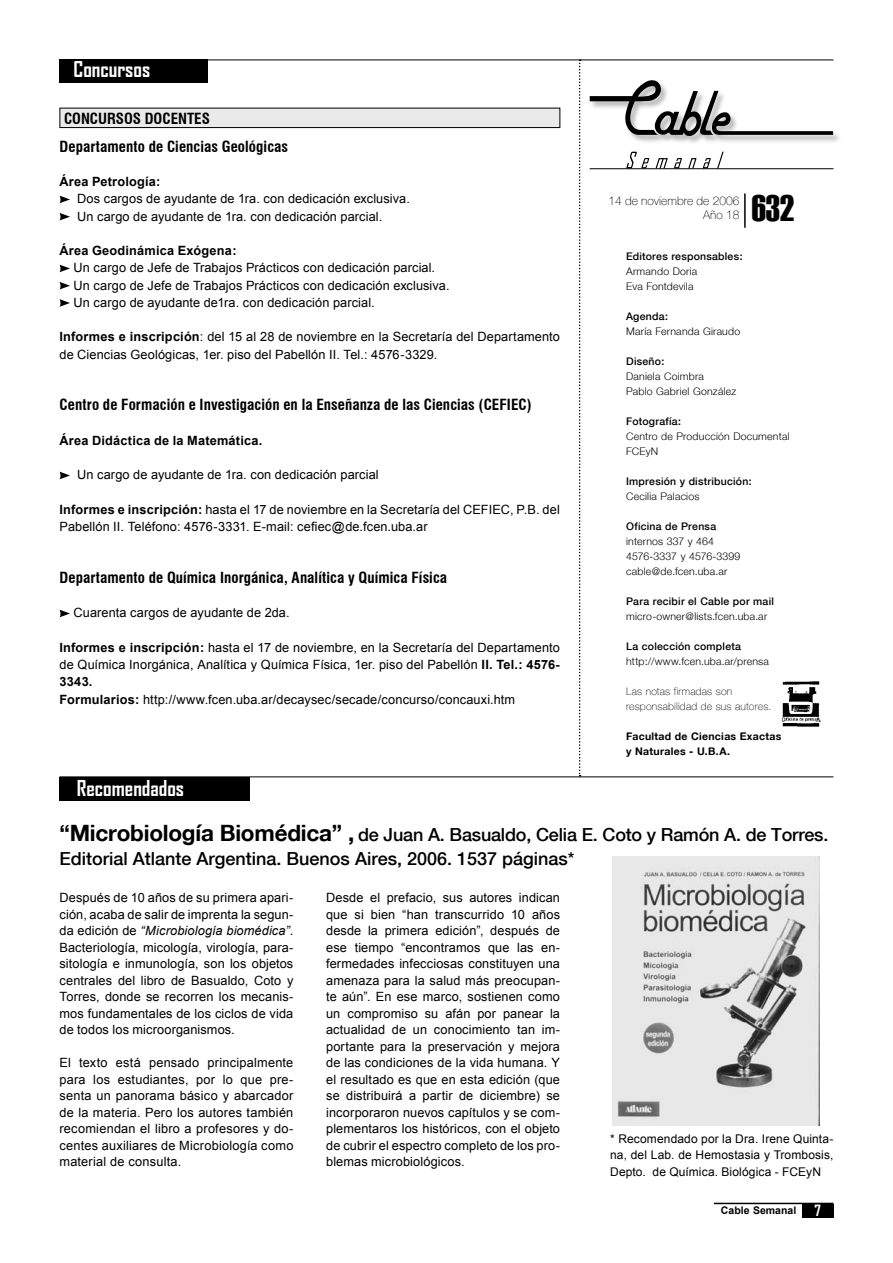
<style>
.page{position:relative;width:893px;height:1263px;background:#fff}
.page>*{position:absolute;margin:0;border:0;box-sizing:border-box;transform-origin:0 0}
.t1{font:37.5px "Haettenschweiler";color:#000}
.t2{font:700 21px "Agency FB";color:#fff}
.A-_TITULOS_notas{font:500 18px "Helvetica Neue";color:#000}
.A-_TEXTO_notas{font:700 condensed 15px "Swiss 721 BT";letter-spacing:.005em;color:#000}
.AGENDA_txt{font:12.75px/16.5px "Arial";letter-spacing:.01em;color:#000;text-align:justify}
.A-_TEXTO_notas-2{font:12.75px/17.2px "Arial";letter-spacing:.01em;color:#000}
.A-_TEXTO_notas-3{font:700 12.75px "Arial";letter-spacing:.015em;color:#000}
.AGENDA_txt-2{font:12px/16.5px "Arial";letter-spacing:.01em;color:#000;text-align:justify}
.t3{font:100 12px "Helvetica Neue";color:#000}
.t4{font:300 10.5px/15px "Helvetica Neue";letter-spacing:.02em;color:#000}
.t5{font:500 10.5px/15px "Helvetica Neue";letter-spacing:.02em;color:#000}
.t6{font:100 10.5px/15px "Helvetica Neue";letter-spacing:.015em;color:#000}
.t7{font:700 10.5px "Helvetica Neue";letter-spacing:.03em;color:#000}
.t8{font:700 10.5px "Arial";color:#000}
.s1{font-weight:700}
.s2{font-weight:300}
.s3{font-weight:700;font-size:22.5px}
.s4{font-style:italic}
.s5{font-family:"Agency FB";font-size:15px;color:#fff}
</style>
<div class="page">
<div style="left:802px;top:1204px;width:31px;height:13px;background:#000"></div>
<hr style="left:714px;top:1203px;width:119px;height:1px;background:#000">
<hr style="left:744px;top:193px;width:2px;height:35px;background:#000">
<svg style="left:579px;top:62px;width:2px;height:714px"></svg>
<div style="left:588px;top:79px;width:255px;height:66px;background:#000;opacity:.3"></div>
<svg style="left:590px;top:79px;width:243px;height:57px"></svg>
<hr style="left:590px;top:168px;width:243px;height:1px;background:#000">
<svg style="left:626px;top:152px;width:98px;height:16px"></svg>
<img style="left:782px;top:681px;width:39px;height:45px">
<hr style="left:60px;top:776px;width:773px;height:1px;background:#000">
<div style="left:60px;top:60px;width:148px;height:23px;background:#000"></div>
<hr style="left:60px;top:60px;width:773px;height:1px;background:#000">
<div style="left:60px;top:777px;width:190px;height:24px;background:#000"></div>
<div style="left:60px;top:108px;width:500px;height:20px;background:#eaeaea"></div>
<div style="left:60px;top:108px;width:500px;height:20px;border:1px solid #000"></div>
<svg style="left:60px;top:196px;width:10px;height:7px"></svg>
<svg style="left:60px;top:213px;width:10px;height:7px"></svg>
<svg style="left:60px;top:265px;width:10px;height:7px"></svg>
<svg style="left:60px;top:282px;width:10px;height:7px"></svg>
<svg style="left:60px;top:299px;width:10px;height:8px"></svg>
<svg style="left:60px;top:472px;width:10px;height:7px"></svg>
<svg style="left:60px;top:610px;width:10px;height:7px"></svg>
<img style="left:612px;top:856px;width:208px;height:269px">
<p class="t2" style="left:74px;top:56px;width:78px">Concursos</p>
<p class="A-_TEXTO_notas" style="left:64px;top:109px;width:147px">CONCURSOS DOCENTES</p>
<p class="A-_TEXTO_notas" style="left:60px;top:137px;width:230px">Departamento de Ciencias Geológicas</p>
<p class="A-_TEXTO_notas-3" style="left:60px;top:173px;width:102px">Área Petrología:</p>
<p class="A-_TEXTO_notas-2" style="left:77px;top:190px;width:334px">Dos cargos de ayudante de 1ra. con dedicación exclusiva.</p>
<p class="A-_TEXTO_notas-2" style="left:77px;top:208px;width:307px">Un cargo de ayudante de 1ra. con dedicación parcial.</p>
<p class="A-_TEXTO_notas-3" style="left:60px;top:242px;width:179px">Área Geodinámica Exógena:</p>
<p class="A-_TEXTO_notas-2" style="left:74px;top:259px;width:363px">Un cargo de Jefe de Trabajos Prácticos con dedicación parcial.</p>
<p class="A-_TEXTO_notas-2" style="left:74px;top:277px;width:378px">Un cargo de Jefe de Trabajos Prácticos con dedicación exclusiva.</p>
<p class="A-_TEXTO_notas-2" style="left:74px;top:294px;width:303px">Un cargo de ayudante de1ra. con dedicación parcial.</p>
<p class="A-_TEXTO_notas-2" style="left:60px;top:328px;width:502px"><span class="s1">Informes e inscripción</span>: del 15 al 28 de noviembre en la Secretaría del Departamento de Ciencias Geológicas, 1er. piso del Pabellón II. Tel.: 4576-3329.</p>
<p class="A-_TEXTO_notas" style="left:60px;top:396px;width:474px">Centro de Formación e Investigación en la Enseñanza de las Ciencias (CEFIEC)</p>
<p class="A-_TEXTO_notas-3" style="left:60px;top:432px;width:204px">Área Didáctica de la Matemática.</p>
<p class="A-_TEXTO_notas-2" style="left:77px;top:466px;width:303px">Un cargo de ayudante de 1ra. con dedicación parcial</p>
<p class="A-_TEXTO_notas-2" style="left:60px;top:501px;width:502px"><span class="s1">Informes e inscripción:</span> hasta el 17 de noviembre en la Secretaría del CEFIEC, P.B. del<br>Pabellón II. Teléfono: 4576-3331. E-mail: cefiec@de.fcen.uba.ar</p>
<p class="A-_TEXTO_notas" style="left:60px;top:568px;width:389px">Departamento de Química Inorgánica, Analítica y Química Física</p>
<p class="A-_TEXTO_notas-2" style="left:74px;top:604px;width:218px">Cuarenta cargos de ayudante de 2da.</p>
<p class="A-_TEXTO_notas-2" style="left:60px;top:639px;width:502px;text-align:justify"><span class="s1">Informes e inscripción:</span> hasta el 17 de noviembre, en la Secretaría del Departamento de Química Inorgánica, Analítica y Química Física, 1er. piso del Pabellón <span class="s1">II. Tel.: 4576- 3343.</span></p>
<p class="A-_TEXTO_notas-2" style="left:60px;top:691px;width:457px"><span class="s1">Formularios:</span> http://www.fcen.uba.ar/decaysec/secade/concurso/concauxi.htm</p>
<p class="t2" style="left:77px;top:775px;width:109px">Recomendados</p>
<p class="t1" style="left:752px;top:183px;width:44px">632</p>
<p class="t3" style="left:608px;top:194px;width:133px">14 de noviembre de 2006</p>
<p class="t3" style="left:703px;top:208px;width:38px">Año 18</p>
<p class="t5" style="left:626px;top:248px;width:118px">Editores responsables:<br><span class="s2">Armando Doria</span></p>
<p class="t4" style="left:626px;top:278px;width:69px">Eva Fontdevila</p>
<p class="t5" style="left:626px;top:308px;width:43px">Agenda:</p>
<p class="t4" style="left:626px;top:323px;width:116px">María Fernanda Giraudo</p>
<p class="t5" style="left:626px;top:353px;width:40px">Diseño:</p>
<p class="t4" style="left:626px;top:368px;width:112px">Daniela Coimbra<br>Pablo Gabriel González</p>
<p class="t5" style="left:626px;top:413px;width:56px">Fotografía:</p>
<p class="t4" style="left:626px;top:428px;width:165px">Centro de Producción Documental</p>
<p class="t4" style="left:626px;top:443px;width:34px">FCEyN</p>
<p class="t5" style="left:626px;top:473px;width:127px">Impresión y distribución:</p>
<p class="t4" style="left:626px;top:488px;width:75px">Cecilia Palacios</p>
<p class="t5" style="left:626px;top:518px;width:92px">Oficina de Prensa</p>
<p class="t4" style="left:626px;top:533px;width:89px">internos 337 y 464</p>
<p class="t4" style="left:626px;top:548px;width:116px">4576-3337 y 4576-3399</p>
<p class="t4" style="left:626px;top:563px;width:103px">cable@de.fcen.uba.ar</p>
<p class="t5" style="left:626px;top:593px;width:149px">Para recibir el Cable por mail</p>
<p class="t4" style="left:626px;top:608px;width:143px">micro-owner@lists.fcen.uba.ar</p>
<p class="t5" style="left:626px;top:638px;width:116px">La colección completa</p>
<p class="t4" style="left:626px;top:653px;width:144px">http://www.fcen.uba.ar/prensa</p>
<p class="t6" style="left:626px;top:683px;width:147px">Las notas firmadas son responsabilidad de sus autores.</p>
<p class="t7" style="left:626px;top:729px;width:157px">Facultad de Ciencias Exactas</p>
<p class="t7" style="left:626px;top:744px;width:105px">y Naturales - U.B.A.</p>
<p class="A-_TITULOS_notas" style="left:60px;top:823px;width:770px"><span class="s3">“Microbiología Biomédica” ,</span> de Juan A. Basualdo, Celia E. Coto y Ramón A. de Torres.</p>
<p class="A-_TITULOS_notas" style="left:60px;top:847px;width:516px">Editorial Atlante Argentina. Buenos Aires, 2006. 1537 páginas*</p>
<p class="AGENDA_txt" style="left:60px;top:890px;width:235px">Después de 10 años de su primera apari&shy;ción, acaba de salir de imprenta la segun&shy;da edición de <span class="s4">“Microbiología biomédica”</span>.<br>Bacteriología, micología, virología, para&shy;sitología e inmunología, son los objetos centrales del libro de Basualdo, Coto y Torres, donde se recorren los mecanis&shy;mos fundamentales de los ciclos de vida de todos los microorganismos.</p>
<p class="AGENDA_txt" style="left:60px;top:1055px;width:235px">El texto está pensado principalmente para los estudiantes, por lo que pre&shy;senta un panorama básico y abarcador de la materia. Pero los autores también recomiendan el libro a profesores y do&shy;centes auxiliares de Microbiología como material de consulta.</p>
<p class="AGENDA_txt" style="left:326px;top:890px;width:235px">Desde el prefacio, sus autores indican que si bien “han transcurrido 10 años desde la primera edición”, después de ese tiempo “encontramos que las en&shy;fermedades infecciosas constituyen una amenaza para la salud más preocupan&shy;te aún”. En ese marco, sostienen como un compromiso su afán por panear la actualidad de un conocimiento tan im&shy;portante para la preservación y mejora de las condiciones de la vida humana. Y el resultado es que en esta edición (que se distribuirá a partir de diciembre) se incorporaron nuevos capítulos y se com&shy;plementaros los históricos, con el objeto de cubrir el espectro completo de los pro&shy;blemas microbiológicos.</p>
<p class="AGENDA_txt-2" style="left:610px;top:1130px;width:225px">* Recomendado por la Dra. Irene Quinta&shy;na, del Lab. de Hemostasia y Trombosis, Depto. de Química. Biológica - FCEyN</p>
<p class="t8" style="left:721px;top:1204px;width:101px">Cable Semanal <span class="s5">7</span></p>
</div>
